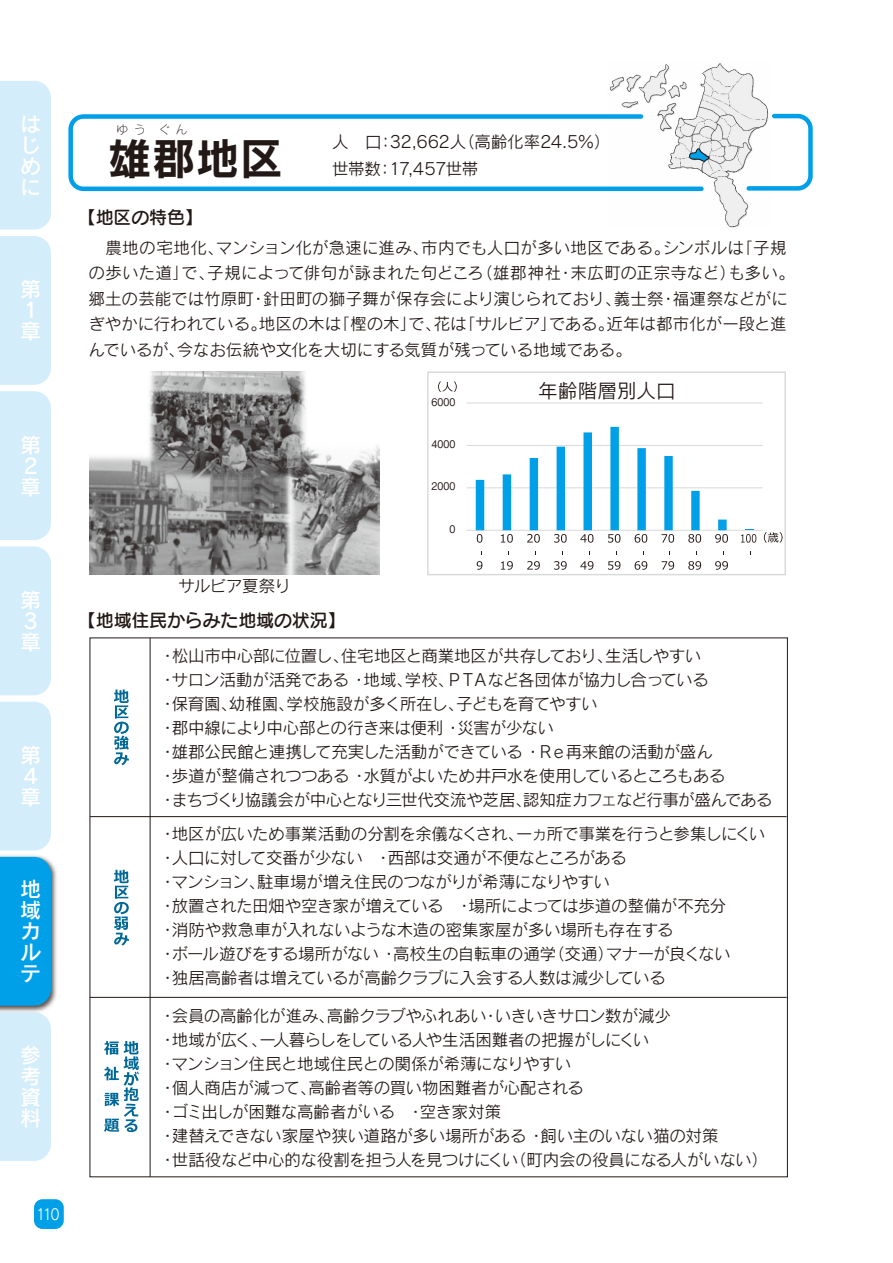
<style>
.page{position:relative;width:893px;height:1263px;background:#fff}
.page>*{position:absolute;margin:0;border:0;box-sizing:border-box;transform-origin:0 0}
.t1{font:43.5px "Rodin Pro B";color:#221815}
.t2{font:21px/21px "Rodin Pro DB";color:#fff}
.t3{font:19.5px "Rodin Pro M";letter-spacing:.01em;color:#221815}
.t4{font:18px "Seurat Pro DB";letter-spacing:-.01em;color:#221815}
.t5{font:16.5px/24px "Rodin Pro M";letter-spacing:-.02em;color:#221815}
.t6{font:16.5px/25.5px "Rodin Pro M";color:#221815}
.t7{font:15px "Rodin Pro M";color:#fff;scale:.9 1}
.t8{font:12px "Rodin Pro L";color:#221815}
.t9{font:500 10.5px "Gothic BBB Pro";color:#221815;scale:.9 1}
</style>
<div class="page">
<div style="left:0;top:81px;width:51px;height:149px;background:#d3edfb"></div>
<div style="left:0;top:236px;width:51px;height:149px;background:#d3edfb"></div>
<div style="left:0;top:391px;width:51px;height:149px;background:#d3edfb"></div>
<div style="left:0;top:546px;width:51px;height:149px;background:#d3edfb"></div>
<div style="left:0;top:702px;width:51px;height:148px;background:#d3edfb"></div>
<img style="left:0;top:855px;width:57px;height:157px">
<div style="left:0;top:857px;width:51px;height:149px;background:#00a0e9"></div>
<div style="left:0;top:1012px;width:51px;height:149px;background:#d3edfb"></div>
<div style="left:34px;top:1199px;width:30px;height:30px;background:#00a0e9;border-radius:9px"></div>
<svg style="left:114px;top:689px;width:15px;height:76px"></svg>
<svg style="left:114px;top:870px;width:15px;height:75px"></svg>
<svg style="left:104px;top:1041px;width:35px;height:91px"></svg>
<hr style="left:150px;top:638px;width:1px;height:539px;background:#221815">
<hr style="left:90px;top:816px;width:697px;height:1px;background:#221815">
<hr style="left:90px;top:997px;width:697px;height:1px;background:#221815">
<img style="left:90px;top:372px;width:289px;height:202px">
<img style="left:609px;top:63px;width:159px;height:165px">
<svg style="left:706px;top:148px;width:4px;height:15px"></svg>
<svg style="left:68px;top:112px;width:638px;height:81px"></svg>
<svg style="left:744px;top:112px;width:69px;height:81px"></svg>
<hr style="left:466px;top:530px;width:297px;height:1px;background:#dadadb">
<hr style="left:466px;top:487px;width:297px;height:1px;background:#dadadb">
<hr style="left:466px;top:445px;width:297px;height:1px;background:#dadadb">
<hr style="left:466px;top:402px;width:297px;height:1px;background:#dadadb">
<svg style="left:715px;top:561px;width:13px;height:9px"></svg>
<svg style="left:688px;top:561px;width:13px;height:9px"></svg>
<svg style="left:661px;top:561px;width:13px;height:9px"></svg>
<svg style="left:635px;top:561px;width:12px;height:9px"></svg>
<svg style="left:608px;top:561px;width:12px;height:9px"></svg>
<svg style="left:580px;top:561px;width:13px;height:9px"></svg>
<svg style="left:554px;top:561px;width:13px;height:9px"></svg>
<svg style="left:527px;top:561px;width:13px;height:9px"></svg>
<svg style="left:501px;top:561px;width:12px;height:9px"></svg>
<svg style="left:476px;top:427px;width:252px;height:116px"></svg>
<svg style="left:477px;top:561px;width:5px;height:9px"></svg>
<svg style="left:438px;top:381px;width:19px;height:11px"></svg>
<svg style="left:764px;top:532px;width:18px;height:10px"></svg>
<div style="left:427px;top:371px;width:359px;height:204px;border:2px solid #dadadb"></div>
<svg style="left:741px;top:529px;width:15px;height:14px"></svg>
<p class="t2" style="left:20px;top:112px;width:21px;text-align:justify">はじめに</p>
<p class="t2" style="left:20px;top:278px;width:21px">第<br>1章</p>
<p class="t2" style="left:20px;top:433px;width:21px">第<br>2章</p>
<p class="t2" style="left:20px;top:589px;width:21px">第<br>3章</p>
<p class="t2" style="left:20px;top:744px;width:21px">第<br>4章</p>
<p class="t2" style="left:20px;top:878px;width:22px;text-align:justify">地域カルテ</p>
<p class="t2" style="left:20px;top:1044px;width:22px;text-align:justify">参考資料</p>
<p class="t7" style="left:36px;top:1204px;width:28px">110</p>
<p class="t8" style="left:116px;top:122px;width:73px">ゆう ぐん</p>
<h1 class="t1" style="left:108px;top:129px;width:177px">雄郡地区</h1>
<p class="t4" style="left:78px;top:206px;width:126px">【地区の特色】</p>
<p class="t5" style="left:332px;top:128px;width:280px;line-height:27px">人　口：32,662人（高齢化率24.5％）世帯数：17,457世帯</p>
<p class="t6" style="left:89px;top:234px;width:708px">　農地の宅地化、マンション化が急速に進み、市内でも人口が多い地区である。シンボルは「子規の歩いた道」で、子規によって俳句が詠まれた句どころ（雄郡神社・末広町の正宗寺など）も多い。郷土の芸能では竹原町・針田町の獅子舞が保存会により演じられており、義士祭・福運祭などがにぎやかに行われている。地区の木は「樫の木」で、花は「サルビア」である。近年は都市化が一段と進んでいるが、今なお伝統や文化を大切にする気質が残っている地域である。</p>
<p class="t5" style="left:179px;top:573px;width:114px">サルビア夏祭り</p>
<p class="t4" style="left:78px;top:609px;width:269px">【地域住民からみた地域の状況】</p>
<p class="t9" style="left:432px;top:393px;width:28px">6000</p>
<p class="t9" style="left:432px;top:436px;width:28px">4000</p>
<p class="t9" style="left:432px;top:478px;width:28px">2000</p>
<p class="t9" style="left:449px;top:520px;width:8px">0</p>
<p class="t3" style="left:538px;top:378px;width:139px">年齢階層別人口</p>
<p class="t5" style="left:159px;top:643px;width:615px">・松山市中心部に位置し、住宅地区と商業地区が共存しており、生活しやすい<br>・サロン活動が活発である ・地域、学校、ＰＴＡなど各団体が協力し合っている<br>・保育園、幼稚園、学校施設が多く所在し、子どもを育てやすい<br>・郡中線により中心部との行き来は便利 ・災害が少ない<br>・雄郡公民館と連携して充実した活動ができている ・Ｒｅ再来館の活動が盛ん<br>・歩道が整備されつつある ・水質がよいため井戸水を使用しているところもある<br>・まちづくり協議会が中心となり三世代交流や芝居、認知症カフェなど行事が盛んである</p>
<p class="t5" style="left:159px;top:821px;width:607px">・地区が広いため事業活動の分割を余儀なくされ、一ヵ所で事業を行うと参集しにくい・人口に対して交番が少ない　・西部は交通が不便なところがある<br>・マンション、駐車場が増え住民のつながりが希薄になりやすい<br>・放置された田畑や空き家が増えている　・場所によっては歩道の整備が不充分<br>・消防や救急車が入れないような木造の密集家屋が多い場所も存在する<br>・ボール遊びをする場所がない ・高校生の自転車の通学（交通）マナーが良くない<br>・独居高齢者は増えているが高齢クラブに入会する人数は減少している</p>
<p class="t5" style="left:159px;top:1003px;width:610px">・会員の高齢化が進み、高齢クラブやふれあい・いきいきサロン数が減少<br>・地域が広く、一人暮らしをしている人や生活困難者の把握がしにくい<br>・マンション住民と地域住民との関係が希薄になりやすい<br>・個人商店が減って、高齢者等の買い物困難者が心配される<br>・ゴミ出しが困難な高齢者がいる　・空き家対策<br>・建替えできない家屋や狭い道路が多い場所がある ・飼い主のいない猫の対策<br>・世話役など中心的な役割を担う人を見つけにくい（町内会の役員になる人がいない）</p>
</div>
